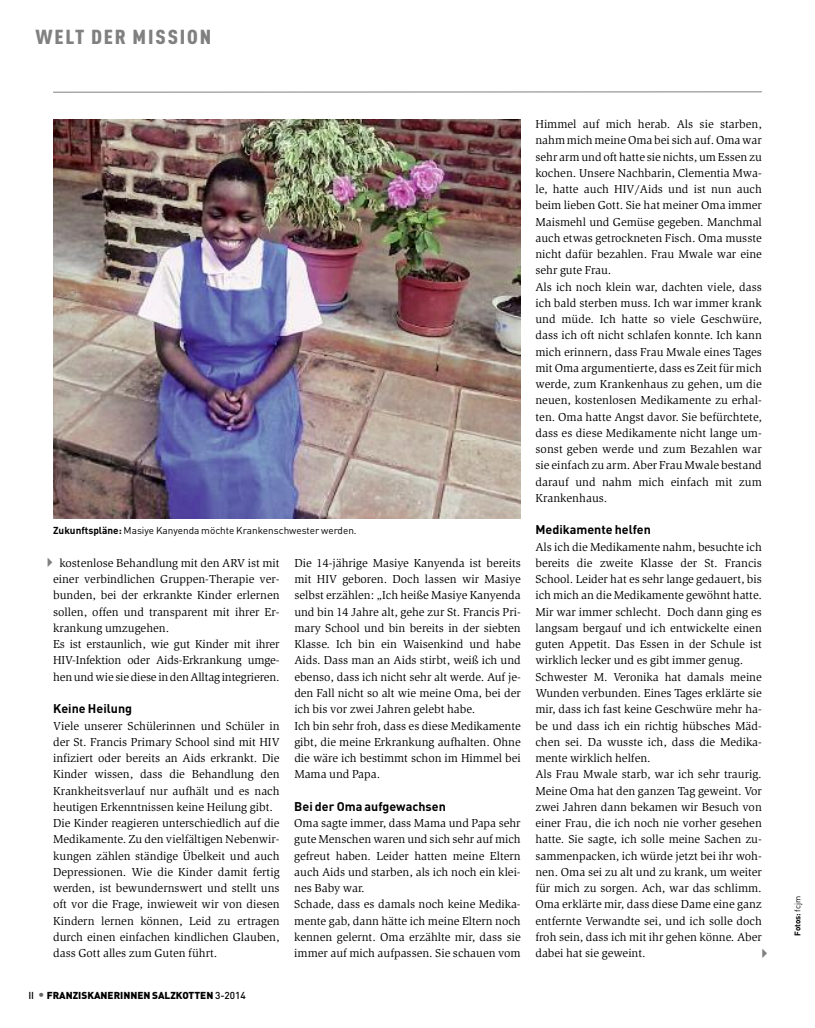
<style>
.page{position:relative;width:815px;height:1028px;background:#fff}
.page>*{position:absolute;margin:0;border:0;box-sizing:border-box;transform-origin:0 0}
.t1{font:900 20px "DIN Cond";letter-spacing:.085em;color:#808080;scale:1.1 1}
.t2{font:700 12.5px "DIN Pro";color:#000}
.t3{font:11.88px/16.2px "Slimbach Std";color:#000}
.t4{font:10px "DIN Pro";color:#000}
.t5{font:900 10px "DIN Pro";color:#000}
.t6{font:700 8.12px "DIN Pro";color:#000}
.s1{font-weight:700}
.s2{font-weight:500}
.s3{font-weight:500;font-size:12.5px;color:#666}
.s4{font-weight:400}
</style>
<div class="page">
<hr style="left:53px;top:91px;width:709px;height:2px;background:#808080">
<img style="left:53px;top:119px;width:467px;height:399px">
<h1 class="t1" style="left:35px;top:24px;width:161px">WELT DER MISSION</h1>
<p class="t4" style="left:53px;top:524px;width:305px"><span class="s1">Zukunftspläne:</span> Masiye Kanyenda möchte Krankenschwester werden.</p>
<p class="t3" style="left:53px;top:555px;width:228px;text-indent:6px">kostenlose Behandlung mit den ARV ist mit einer verbindlichen Gruppen-Therapie ver&shy;bunden, bei der erkrankte Kinder erlernen sollen, offen und transparent mit ihrer Er&shy;krankung umzugehen.<br>Es ist erstaunlich, wie gut Kinder mit ihrer HIV-Infektion oder Aids-Erkrankung umge&shy;henundwie siediese indenAlltag integrieren.</p>
<p class="t2" style="left:53px;top:701px;width:80px">Keine Heilung</p>
<p class="t3" style="left:53px;top:718px;width:228px">Viele unserer Schülerinnen und Schüler in der St. Francis Primary School sind mit HIV infiziert oder bereits an Aids erkrankt. Die Kinder wissen, dass die Behandlung den Krankheitsverlauf nur aufhält und es nach heutigen Erkenntnissen keine Heilung gibt.<br>Die Kinder reagieren unterschiedlich auf die Medikamente. Zu den vielfältigen Nebenwir&shy;kungen zählen ständige Übelkeit und auch Depressionen. Wie die Kinder damit fertig werden, ist bewundernswert und stellt uns oft vor die Frage, inwieweit wir von diesen Kindern lernen können, Leid zu ertragen durch einen einfachen kindlichen Glauben, dass Gott alles zum Guten führt.</p>
<p class="t5" style="left:28px;top:989px;width:219px"><span class="s2">II</span> <span class="s3">•</span> FRANZISKANERINNEN SALZKOTTEN <span class="s2">3-2014</span></p>
<p class="t3" style="left:294px;top:555px;width:228px">Die 14-jährige Masiye Kanyenda ist bereits mit HIV geboren. Doch lassen wir Masiye selbst erzählen: „Ich heiße Masiye Kanyenda und bin 14 Jahre alt, gehe zur St. Francis Pri&shy;mary School und bin bereits in der siebten Klasse. Ich bin ein Waisenkind und habe Aids. Dass man an Aids stirbt, weiß ich und ebenso, dass ich nicht sehr alt werde. Auf je&shy;den Fall nicht so alt wie meine Oma, bei der ich bis vor zwei Jahren gelebt habe.<br>Ich bin sehr froh, dass es diese Medikamente gibt, die meine Erkrankung aufhalten. Ohne die wäre ich bestimmt schon im Himmel bei Mama und Papa.</p>
<p class="t2" style="left:294px;top:799px;width:153px">Bei der Oma aufgewachsen</p>
<p class="t3" style="left:294px;top:815px;width:228px">Oma sagte immer, dass Mama und Papa sehr gute Menschen waren und sich sehr auf mich gefreut haben. Leider hatten meine Eltern auch Aids und starben, als ich noch ein klei&shy;nes Baby war.<br>Schade, dass es damals noch keine Medika&shy;mente gab, dann hätte ich meine Eltern noch kennen gelernt. Oma erzählte mir, dass sie immer auf mich aufpassen. Sie schauen vom</p>
<p class="t3" style="left:535px;top:117px;width:228px">Himmel auf mich herab. Als sie starben, nahm mich meine Oma bei sich auf. Oma war sehr arm und oft hatte sie nichts, um Essen zu kochen. Unsere Nachbarin, Clementia Mwa&shy;le, hatte auch HIV/Aids und ist nun auch beim lieben Gott. Sie hat meiner Oma immer Maismehl und Gemüse gegeben. Manchmal auch etwas getrockneten Fisch. Oma musste nicht dafür bezahlen. Frau Mwale war eine sehr gute Frau.<br>Als ich noch klein war, dachten viele, dass ich bald sterben muss. Ich war immer krank und müde. Ich hatte so viele Geschwüre, dass ich oft nicht schlafen konnte. Ich kann mich erinnern, dass Frau Mwale eines Tages mit Oma argumentierte, dass es Zeit für mich werde, zum Krankenhaus zu gehen, um die neuen, kostenlosen Medikamente zu erhal&shy;ten. Oma hatte Angst davor. Sie befürchtete, dass es diese Medikamente nicht lange um&shy;sonst geben werde und zum Bezahlen war sie einfach zu arm. Aber Frau Mwale bestand darauf und nahm mich einfach mit zum Krankenhaus.</p>
<p class="t2" style="left:535px;top:522px;width:117px">Medikamente helfen</p>
<p class="t3" style="left:535px;top:539px;width:228px">Als ich die Medikamente nahm, besuchte ich bereits die zweite Klasse der St. Francis School. Leider hat es sehr lange gedauert, bis ich mich an die Medikamente gewöhnt hatte.<br>Mir war immer schlecht. Doch dann ging es langsam bergauf und ich entwickelte einen guten Appetit. Das Essen in der Schule ist wirklich lecker und es gibt immer genug.<br>Schwester M. Veronika hat damals meine Wunden verbunden. Eines Tages erklärte sie mir, dass ich fast keine Geschwüre mehr ha&shy;be und dass ich ein richtig hübsches Mäd&shy;chen sei. Da wusste ich, dass die Medika&shy;mente wirklich helfen.<br>Als Frau Mwale starb, war ich sehr traurig.<br>Meine Oma hat den ganzen Tag geweint. Vor zwei Jahren dann bekamen wir Besuch von einer Frau, die ich noch nie vorher gesehen hatte. Sie sagte, ich solle meine Sachen zu&shy;sammenpacken, ich würde jetzt bei ihr woh&shy;nen. Oma sei zu alt und zu krank, um weiter für mich zu sorgen. Ach, war das schlimm.<br>Oma erklärte mir, dass diese Dame eine ganz entfernte Verwandte sei, und ich solle doch froh sein, dass ich mit ihr gehen könne. Aber dabei hat sie geweint.</p>
<p class="t6" style="left:793px;top:935px;width:41px;rotate:-90deg">Fotos: <span class="s4">fcjm</span></p>
</div>
